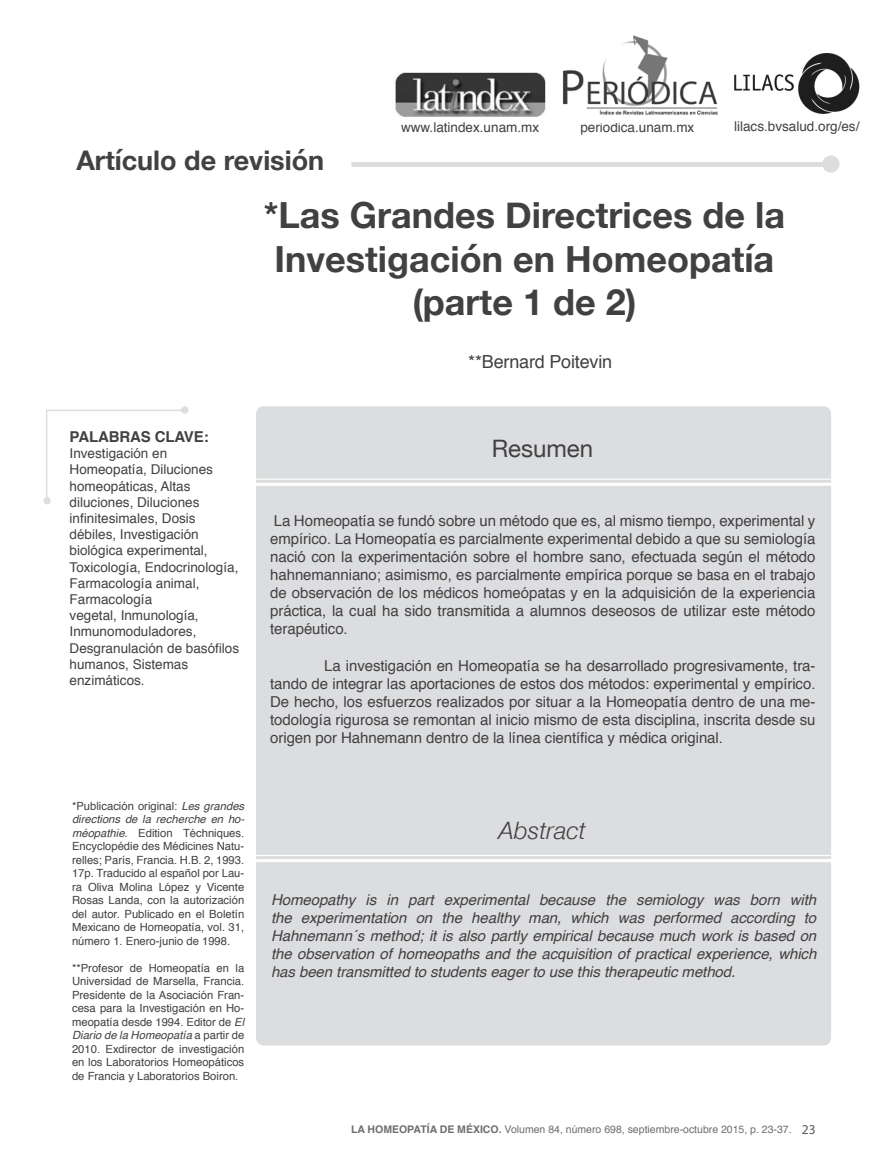
<style>
.page{position:relative;width:893px;height:1170px;background:#fff}
.page>*{position:absolute;margin:0;border:0;box-sizing:border-box;transform-origin:0 0}
.t1{font:700 36px/43.2px "Helvetica Neue";color:#414042;text-align:center}
.t2{font:700 27px "Helvetica Neue";color:#414042}
.t3{font:italic 24px "Helvetica Neue";color:#414042}
.t4{font:24px "Helvetica Neue";color:#414042}
.t5{font:18px "Helvetica";letter-spacing:-.01em;color:#414042}
.t6{font:15px/18px "Helvetica";letter-spacing:-.005em;color:#414042;text-align:justify}
.t7{font:italic 15px/18px "Helvetica";letter-spacing:-.005em;color:#414042;text-align:justify}
.t8{font:700 15px "Helvetica";letter-spacing:-.01em;color:#414042}
.t9{font:13.5px/16.2px "Helvetica";color:#414042}
.t10{font:11.25px/13.5px "Helvetica";color:#414042;text-align:justify}
.t11{font:10.5px "Helvetica";color:#6d6e71}
.s1{font-style:italic}
.s2{font-weight:700}
.s3{font-family:"Myriad Pro";font-size:13.5px;color:#58595b}
</style>
<div class="page">
<div style="left:181px;top:406px;width:8px;height:7px;background:#dcddde;border-radius:50%"></div>
<svg style="left:46px;top:409px;width:140px;height:88px"></svg>
<div style="left:43px;top:497px;width:8px;height:7px;background:#dcddde;border-radius:50%"></div>
<div style="left:256px;top:406px;width:575px;height:639px;background:#dcddde;border-radius:8px"></div>
<hr style="left:256px;top:483px;width:576px;height:3px;background:#fff">
<hr style="left:256px;top:478px;width:576px;height:1px;background:#fff">
<hr style="left:334px;top:162px;width:490px;height:4px;background:#dcddde">
<div style="left:822px;top:155px;width:17px;height:18px;background:#dcddde;border-radius:50%"></div>
<div style="left:324px;top:152px;width:27px;height:21px;background:#fff"></div>
<img style="left:395px;top:72px;width:151px;height:45px">
<img style="left:563px;top:35px;width:155px;height:80px">
<img style="left:734px;top:53px;width:126px;height:61px">
<hr style="left:256px;top:859px;width:576px;height:3px;background:#fff">
<hr style="left:256px;top:854px;width:576px;height:2px;background:#fff">
<h2 class="t2" style="left:76px;top:140px;width:249px">Artículo de revisión</h2>
<p class="t9" style="left:401px;top:120px;width:140px">www.latindex.unam.mx</p>
<p class="t9" style="left:580px;top:120px;width:116px">periodica.unam.mx</p>
<p class="t9" style="left:734px;top:118px;width:127px">lilacs.bvsalud.org/es/</p>
<h1 class="t1" style="left:264px;top:195px;width:523px">*Las Grandes Directrices de la<br>Investigación en Homeopatía (parte 1 de 2)</h1>
<p class="t8" style="left:70px;top:424px;width:141px">PALABRAS CLAVE:</p>
<p class="t9" style="left:70px;top:445px;width:171px">Investigación en<br>Homeopatía, Diluciones homeopáticas, Altas diluciones, Diluciones infinitesimales, Dosis débiles, Investigación biológica experimental,<br>Toxicología, Endocrinología,<br>Farmacología animal,<br>Farmacología<br>vegetal, Inmunología,<br>Inmunomoduladores,<br>Desgranulación de basófilos humanos, Sistemas enzimáticos.</p>
<p class="t10" style="left:72px;top:799px;width:174px">*Publicación original: <span class="s1">Les grandes directions de la recherche en ho&shy;méopathie.</span> Edition Téchniques.<br>Encyclopédie des Médicines Natu&shy;relles; París, Francia. H.B. 2, 1993.<br>17p. Traducido al español por Lau&shy;ra Oliva Molina López y Vicente Rosas Landa, con la autorización del autor. Publicado en el Boletín Mexicano de Homeopatía, vol. 31, número 1. Enero-junio de 1998.</p>
<p class="t10" style="left:72px;top:961px;width:174px">**Profesor de Homeopatía en la Universidad de Marsella, Francia.<br>Presidente de la Asociación Fran&shy;cesa para la Investigación en Ho&shy;meopatía desde 1994. Editor de <span class="s1">El Diario de la Homeopatía</span> a partir de 2010. Exdirector de investigación en los Laboratorios Homeopáticos de Francia y Laboratorios Boiron.</p>
<p class="t5" style="left:468px;top:347px;width:145px">**Bernard Poitevin</p>
<h3 class="t4" style="left:492px;top:430px;width:103px">Resumen</h3>
<p class="t6" style="left:270px;top:512px;width:547px">La Homeopatía se fundó sobre un método que es, al mismo tiempo, experimental y empírico. La Homeopatía es parcialmente experimental debido a que su semiología nació con la experimentación sobre el hombre sano, efectuada según el método hahnemanniano; asimismo, es parcialmente empírica porque se basa en el trabajo de observación de los médicos homeópatas y en la adquisición de la experiencia práctica, la cual ha sido transmitida a alumnos deseosos de utilizar este método terapéutico.</p>
<p class="t6" style="left:270px;top:656px;width:547px;text-indent:54px">La investigación en Homeopatía se ha desarrollado progresivamente, tra&shy;tando de integrar las aportaciones de estos dos métodos: experimental y empírico.<br>De hecho, los esfuerzos realizados por situar a la Homeopatía dentro de una me&shy;todología rigurosa se remontan al inicio mismo de esta disciplina, inscrita desde su origen por Hahnemann dentro de la línea científica y médica original.</p>
<h3 class="t3" style="left:499px;top:816px;width:89px">Abstract</h3>
<p class="t7" style="left:271px;top:890px;width:547px">Homeopathy is in part experimental because the semiology was born with the experimentation on the healthy man, which was performed according to Hahnemann´s method; it is also partly empirical because much work is based on the observation of homeopaths and the acquisition of practical experience, which has been transmitted to students eager to use this therapeutic method.</p>
<p class="t11" style="left:351px;top:1120px;width:466px"><span class="s2">LA HOMEOPATÍA DE MÉXICO.</span> Volumen 84, número 698, septiembre-octubre 2015, p. 23-37. <span class="s3">23</span></p>
</div>
